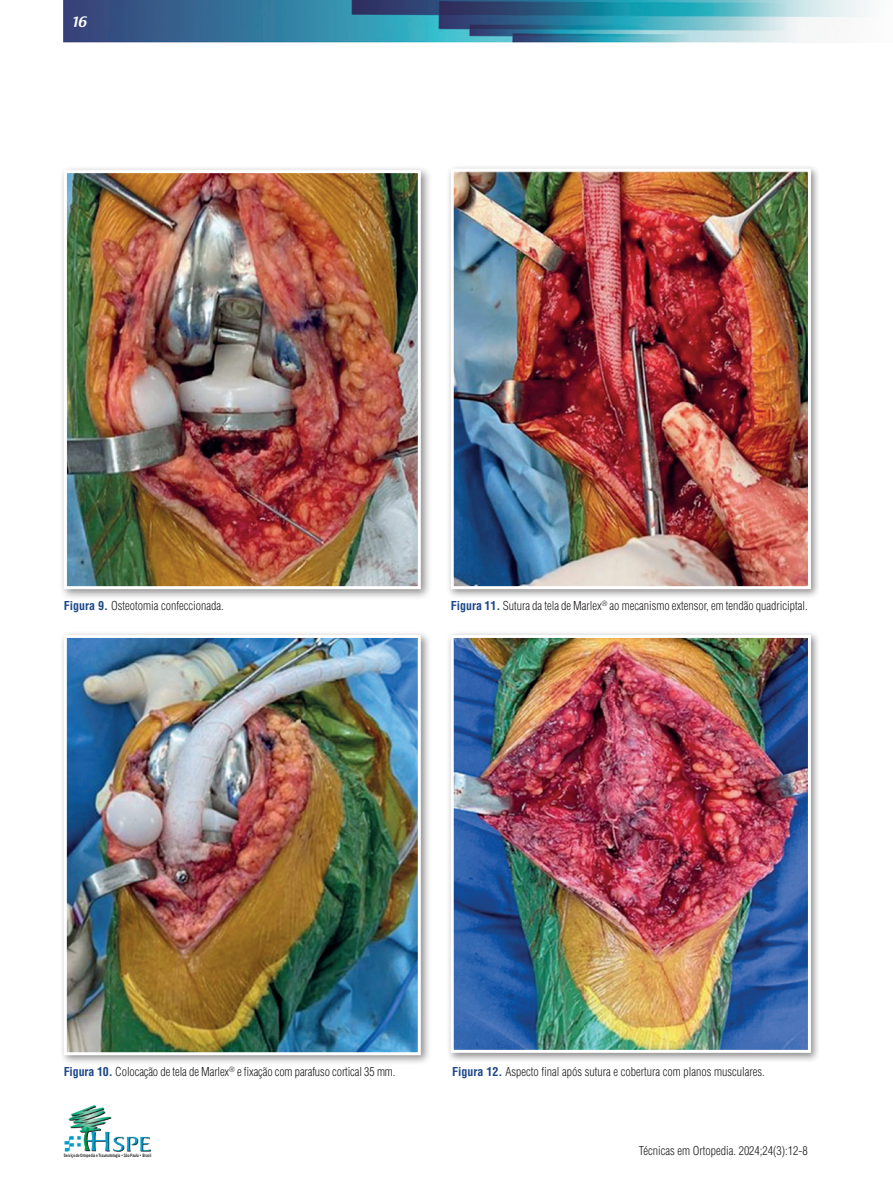
<style>
.page{position:relative;width:893px;height:1191px;background:#fff}
.page>*{position:absolute;margin:0;border:0;box-sizing:border-box;transform-origin:0 0}
.t1{font:600 15px "Raspoutine";color:#fff}
.t2{font:300 condensed 12px "Helvetica LT Std";color:#231f20}
.t3{font:700 4.5px "News Gothic BT";color:#231f20;scale:.8 1}
.s1{font-weight:700;color:#1c4788}
</style>
<div class="page">
<img style="left:64px;top:0;width:805px;height:43px">
<img style="left:64px;top:1105px;width:87px;height:47px">
<div style="left:59px;top:165px;width:373px;height:435px;background:#231f20;opacity:.5"></div>
<img style="left:68px;top:174px;width:349px;height:411px">
<div style="left:64px;top:170px;width:357px;height:419px;border:3px solid #fff"></div>
<div style="left:59px;top:630px;width:372px;height:435px;background:#231f20;opacity:.5"></div>
<img style="left:68px;top:639px;width:349px;height:412px">
<div style="left:64px;top:635px;width:357px;height:420px;border:3px solid #fff"></div>
<div style="left:446px;top:164px;width:374px;height:434px;background:#231f20;opacity:.5"></div>
<img style="left:455px;top:173px;width:352px;height:412px">
<div style="left:451px;top:169px;width:360px;height:420px;border:3px solid #fff"></div>
<div style="left:446px;top:630px;width:374px;height:432px;background:#231f20;opacity:.5"></div>
<img style="left:455px;top:639px;width:352px;height:409px">
<div style="left:451px;top:635px;width:360px;height:417px;border:3px solid #fff"></div>
<p class="t1" style="left:72px;top:14px;width:16px">16</p>
<p class="t2" style="left:64px;top:598px;width:161px"><span class="s1">Figura 9.</span> Osteotomia confeccionada.</p>
<p class="t2" style="left:451px;top:598px;width:359px"><span class="s1">Figura 11.</span> Sutura da tela de Marlex<sup>®</sup> ao mecanismo extensor, em tendão quadriciptal.</p>
<p class="t2" style="left:64px;top:1064px;width:333px"><span class="s1">Figura 10.</span> Colocação de tela de Marlex<sup>®</sup> e fixação com parafuso cortical 35 mm.</p>
<p class="t3" style="left:64px;top:1152px;width:111px">Serviço de Ortopedia e Traumatologia • São Paulo • Brasil</p>
<p class="t2" style="left:452px;top:1064px;width:314px"><span class="s1">Figura 12.</span> Aspecto final após sutura e cobertura com planos musculares.</p>
<p class="t2" style="left:639px;top:1143px;width:171px">Técnicas em Ortopedia. 2024;24(3):12-8</p>
</div>
